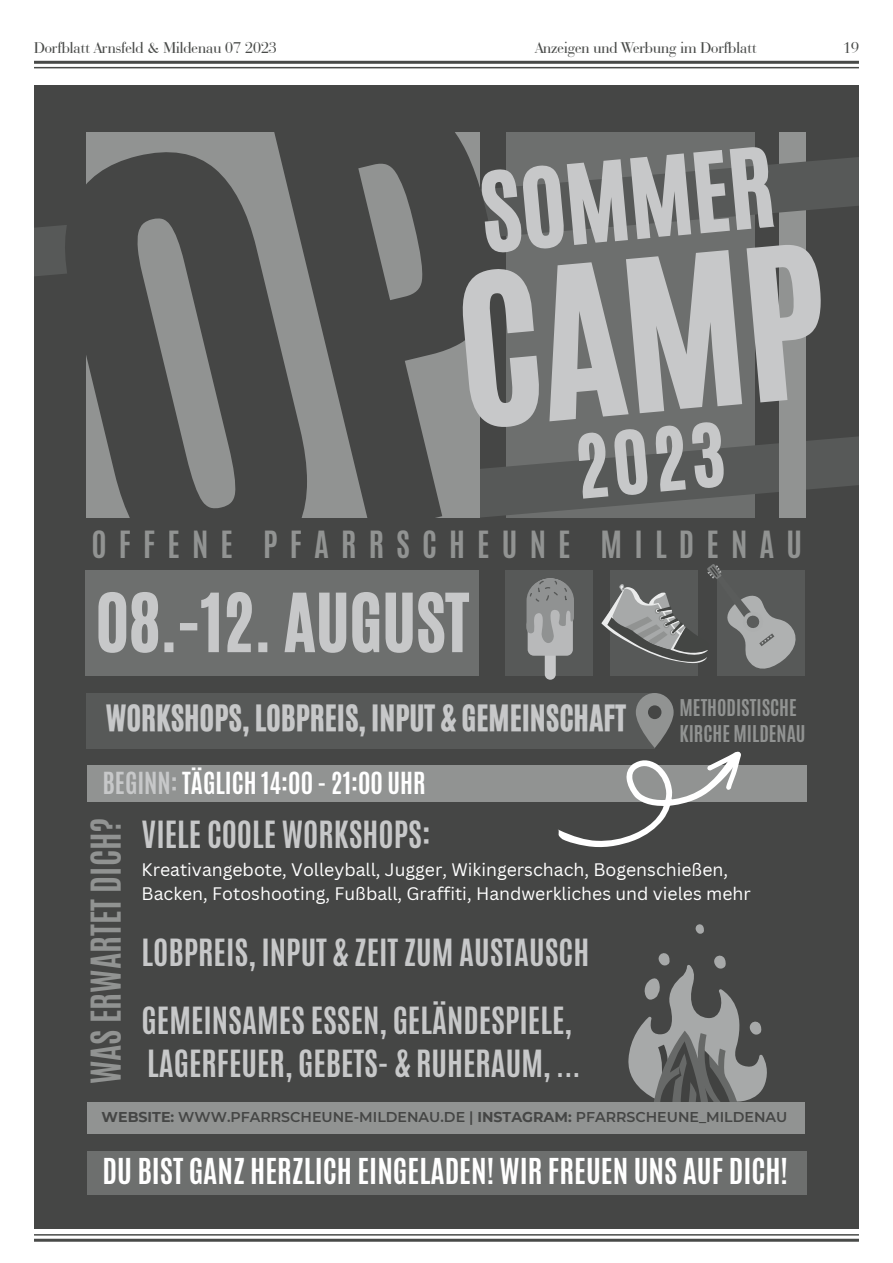
<style>
.page{position:relative;width:893px;height:1263px;background:#fff}
.page>*{position:absolute;margin:0;border:0;box-sizing:border-box;transform-origin:0 0}
.t1{font:175.05px "CA Generated";color:#c7c8c9}
.t2{font:91.8px "CA Generated";color:#c7c8c9}
.t3{font:72.75px "CA Generated";color:#c7c8c9}
.t4{font:67.35px "CA Generated";color:#c7c8c9}
.t5{font:700 34.35px "Antonio";color:#919392}
.t6{font:700 31.35px/42.9px "Antonio";color:#c7c8c9}
.t7{font:700 31.35px "Antonio";letter-spacing:.39em;color:#919392}
.t8{font:30.45px "CA Generated";color:#c7c8c9}
.t9{font:700 29.85px "Antonio";color:#fff}
.t10{font:700 25.35px "Antonio";color:#fff}
.t11{font:700 19.35px/25.8px "Antonio";color:#919392}
.t12{font:17.7px/23.5px "Canva Sans";color:#fff}
.t13{font:16.5px "Bauer Bodoni BT";color:#484a48}
.t14{font:600 14.25px "Montserrat";color:#454645}
.s1{color:#c7c8c9}
.s2{font-weight:700}
</style>
<div class="page">
<hr style="left:34px;top:1239px;width:825px;height:3px;background:#484a48">
<hr style="left:34px;top:61px;width:825px;height:3px;background:#484a48">
<hr style="left:34px;top:1234px;width:825px;height:1px;background:#484a48">
<hr style="left:34px;top:67px;width:825px;height:1px;background:#484a48">
<div style="left:34px;top:85px;width:825px;height:1144px;background:#454645"></div>
<div style="left:506px;top:132px;width:249px;height:386px;background:#6d6f6e"></div>
<svg style="left:553px;top:436px;width:306px;height:82px"></svg>
<div style="left:779px;top:132px;width:26px;height:386px;background:#919392"></div>
<svg style="left:34px;top:157px;width:825px;height:119px"></svg>
<div style="left:86px;top:570px;width:393px;height:105px;background:#6d6f6e"></div>
<div style="left:505px;top:570px;width:88px;height:105px;background:#575958"></div>
<div style="left:610px;top:570px;width:88px;height:105px;background:#575958"></div>
<div style="left:717px;top:570px;width:88px;height:105px;background:#575958"></div>
<svg style="left:601px;top:564px;width:195px;height:105px"></svg>
<div style="left:545px;top:620px;width:11px;height:60px;background:#c7c8c9;border-radius:5px"></div>
<svg style="left:526px;top:578px;width:48px;height:78px;background:#9b9d9d"></svg>
<div style="left:86px;top:693px;width:569px;height:55px;background:#575958"></div>
<div style="left:87px;top:1102px;width:718px;height:32px;background:#919392"></div>
<div style="left:87px;top:766px;width:719px;height:36px;background:#919392"></div>
<svg style="left:628px;top:924px;width:139px;height:178px"></svg>
<div style="left:87px;top:1151px;width:720px;height:43px;background:#6d6f6e"></div>
<svg style="left:557px;top:693px;width:184px;height:155px"></svg>
<svg style="left:44px;top:132px;width:509px;height:460px"></svg>
<p class="t13" style="left:34px;top:38px;width:244px">Dorfblatt Arnsfeld &amp; Mildenau 07 2023</p>
<p class="t13" style="left:536px;top:38px;width:223px">Anzeigen und Werbung im Dorfblatt</p>
<p class="t13" style="left:843px;top:38px;width:17px">19</p>
<h2 class="t2" style="left:475px;top:143px;width:296px;rotate:-5deg">SOMMER</h2>
<h1 class="t1" style="left:447px;top:220px;width:369px;rotate:-5deg">CAMP</h1>
<h3 class="t3" style="left:571px;top:412px;width:151px;rotate:-5deg">2023</h3>
<h3 class="t7" style="left:91px;top:520px;width:712px">OFFENE PFARRSCHEUNE MILDENAU</h3>
<h3 class="t4" style="left:96px;top:572px;width:374px">08.-12. AUGUST</h3>
<h3 class="t8" style="left:106px;top:695px;width:522px">WORKSHOPS, LOBPREIS, INPUT &amp; GEMEINSCHAFT</h3>
<p class="t11" style="left:680px;top:695px;width:127px">METHODISTISCHE<br>KIRCHE MILDENAU</p>
<h3 class="t10" style="left:103px;top:764px;width:325px"><span class="s1">BEGINN:</span> TÄGLICH 14:00 - 21:00 UHR</h3>
<h3 class="t6" style="left:142px;top:814px;width:290px">VIELE COOLE WORKSHOPS:</h3>
<p class="t12" style="left:142px;top:858px;width:611px">Kreativangebote, Volleyball, Jugger, Wikingerschach, Bogenschießen,<br>Backen, Fotoshooting, Fußball, Graffiti, Handwerkliches und vieles mehr</p>
<h3 class="t5" style="left:80px;top:1084px;width:268px;rotate:-90deg">WAS ERWARTET DICH?</h3>
<h3 class="t6" style="left:142px;top:931px;width:449px">LOBPREIS, INPUT &amp; ZEIT ZUM AUSTAUSCH</h3>
<h3 class="t6" style="left:142px;top:1000px;width:441px">GEMEINSAMES ESSEN, GELÄNDESPIELE,<br>LAGERFEUER, GEBETS- &amp; RUHERAUM, ...</h3>
<p class="t14" style="left:102px;top:1107px;width:687px"><span class="s2">WEBSITE:</span> WWW.PFARRSCHEUNE-MILDENAU.DE | <span class="s2">INSTAGRAM:</span> PFARRSCHEUNE_MILDENAU</p>
<h3 class="t9" style="left:103px;top:1149px;width:687px">DU BIST GANZ HERZLICH EINGELADEN! WIR FREUEN UNS AUF DICH!</h3>
</div>
